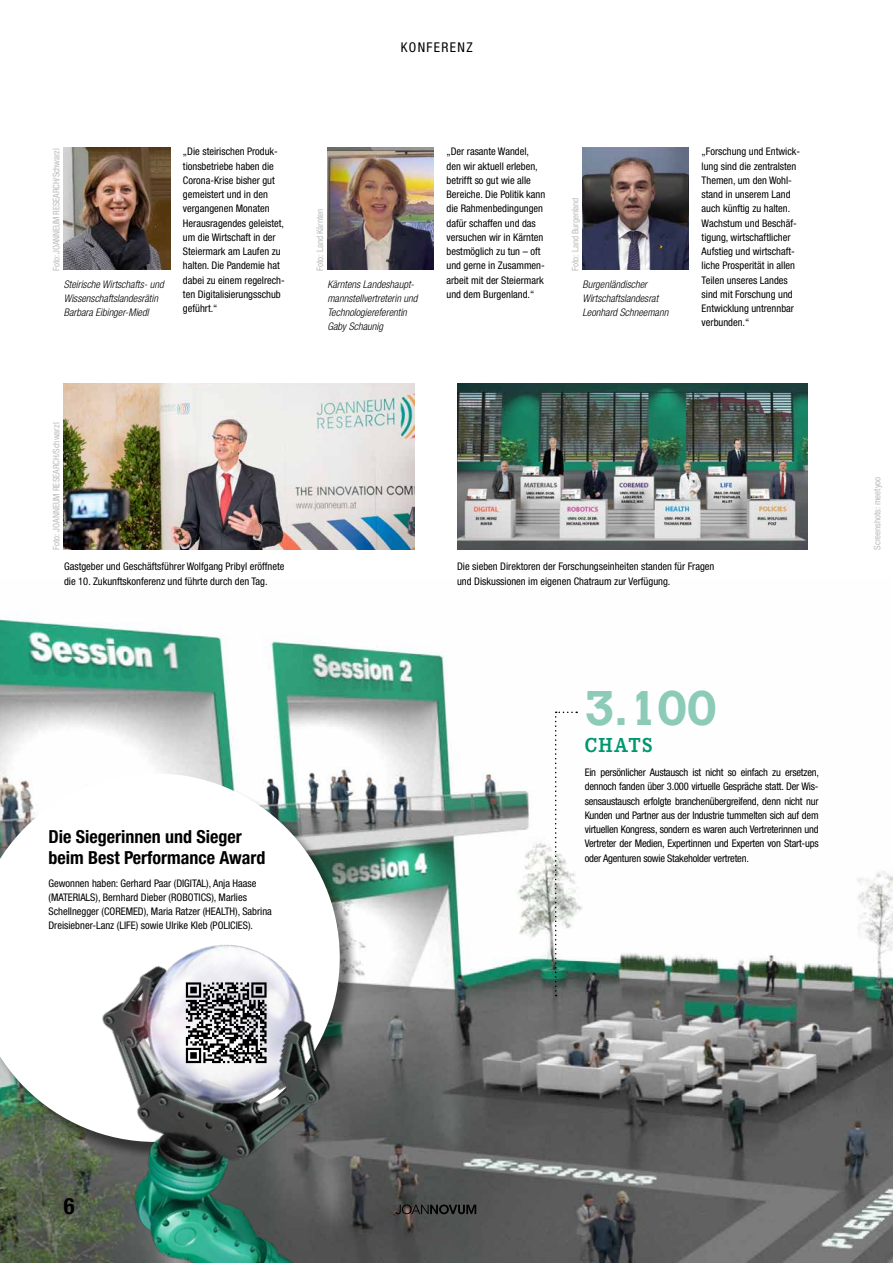
<style>
.page{position:relative;width:893px;height:1263px;background:#fff}
.page>*{position:absolute;margin:0;border:0;box-sizing:border-box;transform-origin:0 0}
.t1{font:700 48px "Calvert MT Pro";color:#8bcbb7}
.t2{font:700 condensed 22.5px "Helvetica Neue LT Pro";color:#000}
.t3{font:700 21px "Corporate E Pro";letter-spacing:.075em;color:#009770;scale:.95 1}
.t4{font:700 condensed 18px/21px "Helvetica Neue LT Pro";color:#000}
.t5{font:condensed 13.5px "Helvetica Neue LT Pro";letter-spacing:.1em;color:#000}
.t6{font:condensed 10.5px/14.2px "Helvetica Neue LT Pro";color:#000}
.t7{font:italic 300 condensed 10.5px/14.2px "Helvetica Neue LT Pro";color:#000}
.t8{font:condensed 9px "Helvetica Neue LT Pro";letter-spacing:-.02em;color:#bcbcbc}
</style>
<div class="page">
<img style="left:0;top:613px;width:893px;height:650px">
<svg style="left:555px;top:711px;width:22px;height:285px"></svg>
<img style="left:64px;top:148px;width:106px;height:122px">
<img style="left:582px;top:148px;width:107px;height:122px">
<img style="left:327px;top:148px;width:107px;height:122px">
<img style="left:457px;top:383px;width:351px;height:167px">
<img style="left:64px;top:383px;width:350px;height:167px">
<img style="left:0;top:678px;width:449px;height:585px">
<svg style="left:184px;top:980px;width:85px;height:85px"></svg>
<svg style="left:186px;top:982px;width:81px;height:81px;background:#6f6f70"></svg>
<svg style="left:395px;top:1204px;width:81px;height:10px"></svg>
<p class="t5" style="left:401px;top:40px;width:73px">KONFERENZ</p>
<p class="t6" style="left:446px;top:145px;width:100px">„Der rasante Wandel, den wir aktuell erleben, betrifft so gut wie alle<br>Bereiche. Die Politik kann die Rahmenbedingungen dafür schaffen und das versuchen wir in Kärnten bestmöglich zu tun – oft und gerne in Zusammen&shy;arbeit mit der Steiermark und dem Burgenland.“</p>
<p class="t6" style="left:183px;top:145px;width:103px">„Die steirischen Produk&shy;tionsbetriebe haben die<br>Corona-Krise bisher gut gemeistert und in den vergangenen Monaten<br>Herausragendes geleistet, um die Wirtschaft in der<br>Steiermark am Laufen zu halten. Die Pandemie hat dabei zu einem regelrech&shy;ten Digitalisierungsschub geführt.“</p>
<p class="t8" style="left:51px;top:271px;width:124px;rotate:-90deg">Foto: JOANNEUM RESEARCH/Schwarzl</p>
<p class="t8" style="left:315px;top:271px;width:63px;rotate:-90deg">Foto: Land Kärnten</p>
<p class="t8" style="left:570px;top:271px;width:74px;rotate:-90deg">Foto: Land Burgenland</p>
<p class="t7" style="left:64px;top:277px;width:102px">Steirische Wirtschafts- und<br>Wissenschaftslandesrätin<br>Barbara Eibinger-Miedl</p>
<p class="t7" style="left:582px;top:277px;width:87px">Burgenländischer<br>Wirtschaftslandesrat<br>Leonhard Schneemann</p>
<p class="t7" style="left:327px;top:277px;width:92px">Kärntens Landeshaupt&shy;mannstellvertreterin und<br>Technologiereferentin<br>Gaby Schaunig</p>
<p class="t6" style="left:702px;top:145px;width:100px">„Forschung und Entwick&shy;lung sind die zentralsten<br>Themen, um den Wohl&shy;stand in unserem Land auch künftig zu halten.<br>Wachstum und Beschäf&shy;tigung, wirtschaftlicher<br>Aufstieg und wirtschaft&shy;liche Prosperität in allen<br>Teilen unseres Landes sind mit Forschung und<br>Entwicklung untrennbar verbunden.“</p>
<p class="t8" style="left:51px;top:550px;width:128px;rotate:-90deg">Foto: JOANNEUM RESEARCH/Schwarzl</p>
<p class="t6" style="left:64px;top:559px;width:222px">Gastgeber und Geschäftsführer Wolfgang Pribyl eröffnete die 10. Zukunftskonferenz und führte durch den Tag.</p>
<h3 class="t4" style="left:48px;top:825px;width:219px">Die Siegerinnen und Sieger beim Best Performance Award</h3>
<p class="t6" style="left:48px;top:876px;width:225px">Gewonnen haben: Gerhard Paar (DIGITAL), Anja Haase (MATERIALS), Bernhard Dieber (ROBOTICS), Marlies Schellnegger (COREMED), Maria Ratzer (HEALTH), Sabrina Dreisiebner-Lanz (LIFE) sowie Ulrike Kleb (POLICIES).</p>
<p class="t6" style="left:457px;top:559px;width:259px">Die sieben Direktoren der Forschungseinheiten standen für Fragen und Diskussionen im eigenen Chatraum zur Verfügung.</p>
<h1 class="t1" style="left:585px;top:678px;width:133px">3.100</h1>
<h3 class="t3" style="left:585px;top:730px;width:73px">CHATS</h3>
<p class="t6" style="left:585px;top:765px;width:236px;text-align:justify">Ein persönlicher Austausch ist nicht so einfach zu ersetzen, dennoch fanden über 3.000 virtuelle Gespräche statt. Der Wis&shy;sensaustausch erfolgte branchenübergreifend, denn nicht nur Kunden und Partner aus der Industrie tummelten sich auf dem virtuellen Kongress, sondern es waren auch Vertreterinnen und Vertreter der Medien, Expertinnen und Experten von Start-ups oder Agenturen sowie Stakeholder vertreten.</p>
<p class="t8" style="left:872px;top:550px;width:74px;rotate:-90deg">Screenshots: meetyoo</p>
<h2 class="t2" style="left:64px;top:1192px;width:12px">6</h2>
</div>
